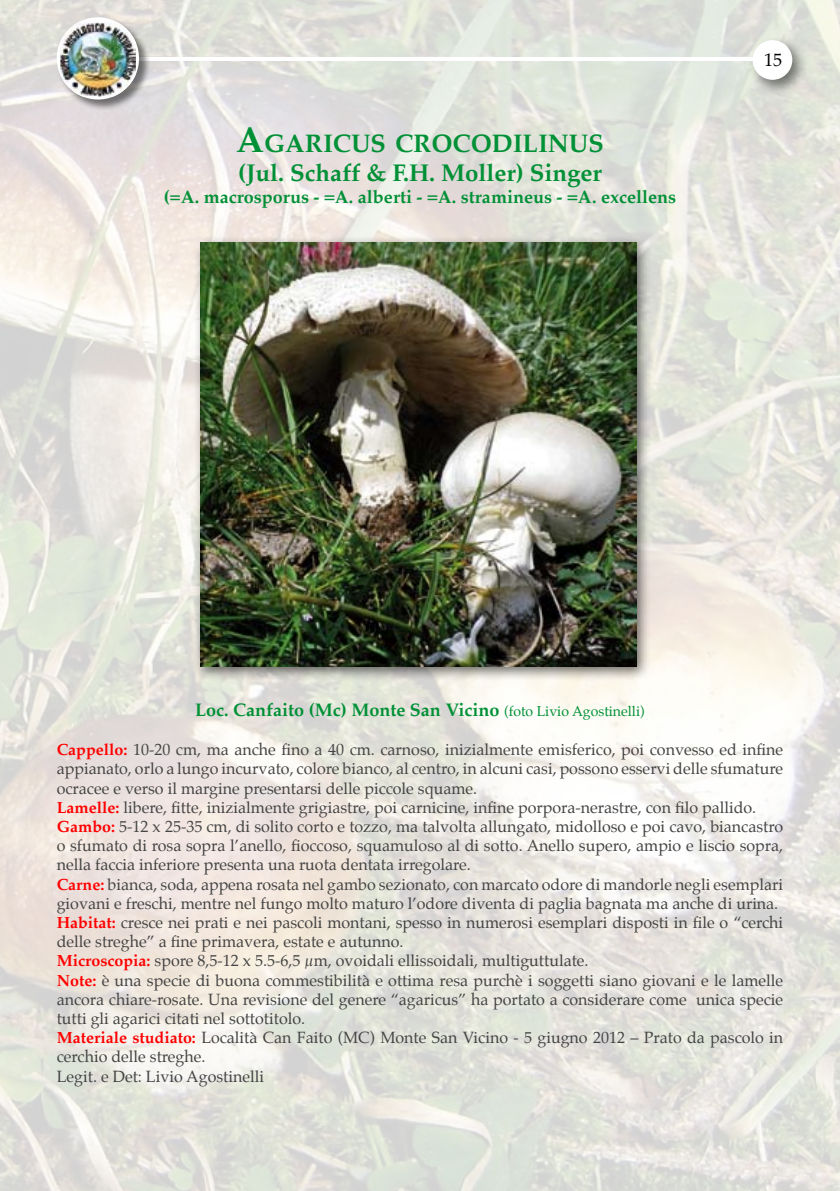
<style>
.page{position:relative;width:840px;height:1191px;background:#fff}
.page>*{position:absolute;margin:0;border:0;box-sizing:border-box;transform-origin:0 0}
.t1{font:700 25.2px "Palatino";color:#009036}
.t2{font:700 24px "Palatino";color:#009036}
.t3{font:700 18px "Palatino";color:#009036}
.t4{font:18px "Palatino";color:#000}
.t5{font:16px/19.2px "Palatino";color:#444}
.s1{font-size:36px}
.s2{font-weight:400;font-size:14px}
.s3{font-weight:700;color:#f00}
</style>
<div class="page">
<img style="left:0;top:0;width:839px;height:1191px">
<div style="left:747px;top:35px;width:60px;height:61px;background:#000;opacity:.5"></div>
<div style="left:752px;top:40px;width:39px;height:40px;background:#fff;border-radius:50%"></div>
<hr style="left:121px;top:57px;width:639px;height:4px;background:#fff">
<div style="left:56px;top:17px;width:95px;height:94px;background:#000;opacity:.5"></div>
<div style="left:57px;top:17px;width:82px;height:82px;background:#fff;border-radius:50%"></div>
<img style="left:60px;top:22px;width:76px;height:75px">
<div style="left:193px;top:235px;width:457px;height:446px;background:#000;opacity:.55"></div>
<img style="left:200px;top:242px;width:436px;height:424px">
<h1 class="t1" style="left:236px;top:128px;width:369px"><span class="s1">A</span>GARICUS CROCODILINUS</h1>
<h2 class="t2" style="left:238px;top:158px;width:365px">(Jul. Schaff &amp; F.H. Moller) Singer</h2>
<p class="t3" style="left:164px;top:185px;width:513px">(=A. macrosporus - =A. alberti - =A. stramineus - =A. excellens</p>
<p class="t4" style="left:763px;top:48px;width:19px">15</p>
<p class="t3" style="left:195px;top:698px;width:451px">Loc. Canfaito (Mc) Monte San Vicino <span class="s2">(foto Livio Agostinelli)</span></p>
<p class="t5" style="left:57px;top:741px;width:727px"><span class="s3">Cappello:</span> 10-20 cm, ma anche fino a 40 cm. carnoso, inizialmente emisferico, poi convesso ed infine appianato, orlo a lungo incurvato, colore bianco, al centro, in alcuni casi, possono esservi delle sfumature ocracee e verso il margine presentarsi delle piccole squame.<br><span class="s3">Lamelle:</span> libere, fitte, inizialmente grigiastre, poi carnicine, infine porpora-nerastre, con filo pallido.<br><span class="s3">Gambo:</span> 5-12 x 25-35 cm, di solito corto e tozzo, ma talvolta allungato, midolloso e poi cavo, biancastro o sfumato di rosa sopra l’anello, fioccoso, squamuloso al di sotto. Anello supero, ampio e liscio sopra, nella faccia inferiore presenta una ruota dentata irregolare.<br><span class="s3">Carne:</span> bianca, soda, appena rosata nel gambo sezionato, con marcato odore di mandorle negli esemplari giovani e freschi, mentre nel fungo molto maturo l’odore diventa di paglia bagnata ma anche di urina.<br><span class="s3">Habitat:</span> cresce nei prati e nei pascoli montani, spesso in numerosi esemplari disposti in file o “cerchi delle streghe” a fine primavera, estate e autunno.<br><span class="s3">Microscopia:</span> spore 8,5-12 x 5.5-6,5 µm, ovoidali ellissoidali, multiguttulate.<br><span class="s3">Note:</span> è una specie di buona commestibilità e ottima resa purchè i soggetti siano giovani e le lamelle ancora chiare-rosate. Una revisione del genere “agaricus” ha portato a considerare come unica specie tutti gli agarici citati nel sottotitolo.<br><span class="s3">Materiale studiato:</span> Località Can Faito (MC) Monte San Vicino - 5 giugno 2012 – Prato da pascolo in cerchio delle streghe.<br>Legit. e Det: Livio Agostinelli</p>
</div>
